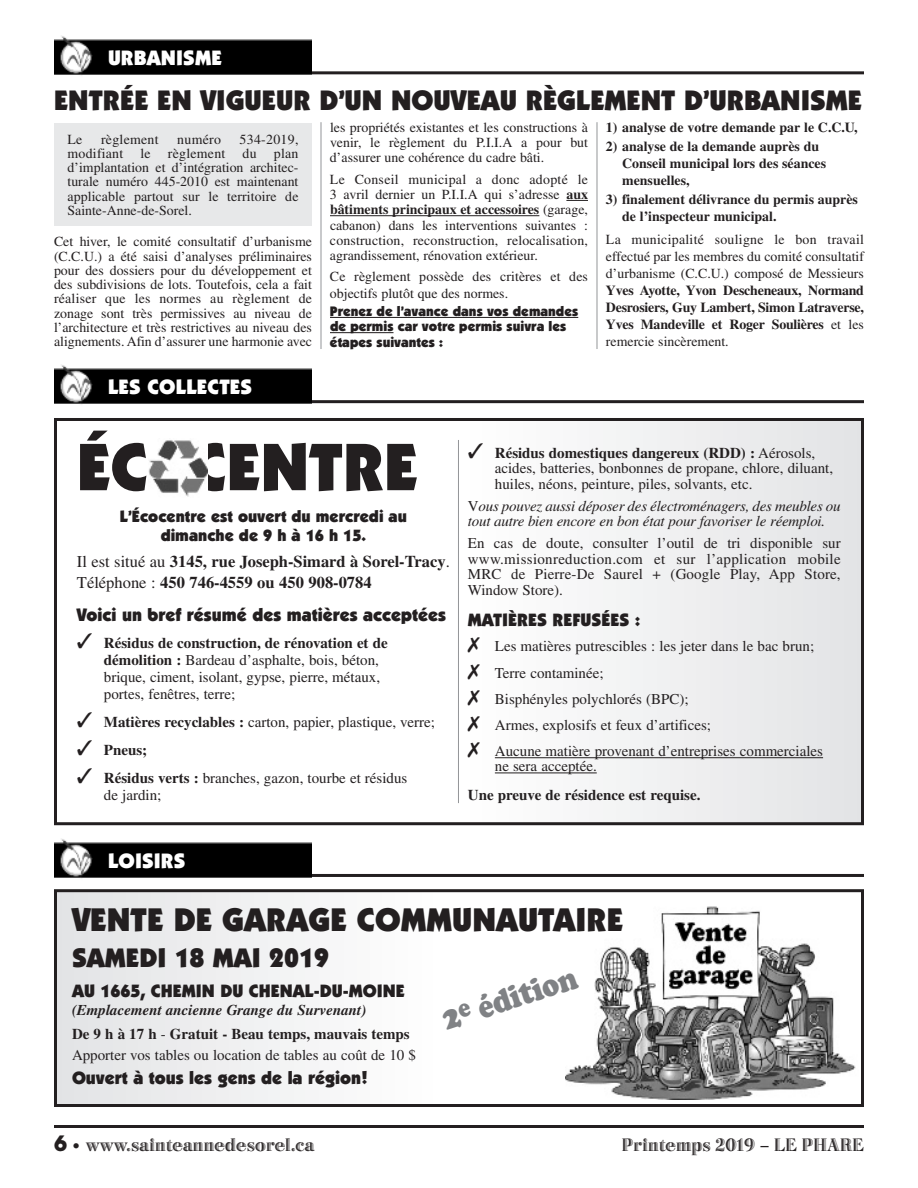
<style>
.page{position:relative;width:918px;height:1188px;background:#fff}
.page>*{position:absolute;margin:0;border:0;box-sizing:border-box;transform-origin:0 0}
.t1{font:900 67.5px "Itc Kabel";color:#231f20}
.t2{font:900 33.3px "Cooper";color:#808285;scale:.85 1}
.t3{font:900 33px "Itc Kabel";color:#231f20}
.t4{font:900 28.35px "Itc Kabel";color:#231f20}
.t5{font:900 27px "Itc Kabel";color:#231f20}
.t6{font:900 21px "Itc Kabel";letter-spacing:.005em;color:#fff}
.t7{font:18.75px "Bertie Plain";color:#231f20}
.t8{font:900 18px "Itc Kabel";color:#231f20}
.t9{font:700 16.5px/21px "Times";color:#231f20}
.t10{font:900 16.5px/18.8px "Itc Kabel";color:#231f20;text-align:center}
.t11{font:15px/26.2px "Times";color:#231f20}
.t12{font:italic 15px/15.6px "Times";letter-spacing:-.015em;color:#231f20}
.t13{font:italic 700 15px/24px "Times";color:#231f20}
.t14{font:700 15px "Times";color:#231f20}
.t15{font:13.8px/14.2px "Times";color:#231f20;text-align:justify}
.t16{font:700 13.8px/17px "Times";color:#231f20}
.t17{font:900 13.8px/15.1px "Itc Kabel";color:#231f20}
.t18{font:13.8px "Times";letter-spacing:.02em;color:#231f20}
.s1{font-weight:700}
.s2{font-weight:400}
.s3{font-style:normal}
.s4{font-weight:400;font-style:normal}
.s5{font-family:"Avant Garde";font-weight:700;font-size:21px}
.s6{font-family:"Frutiger";font-size:15px}
</style>
<div class="page">
<div style="left:54px;top:124px;width:258px;height:102px;background:#e7e8e9"></div>
<img style="left:566px;top:906px;width:290px;height:194px">
<hr style="left:54px;top:1125px;width:810px;height:3px;background:#231f20">
<hr style="left:54px;top:71px;width:810px;height:3px;background:#231f20">
<img style="left:54px;top:35px;width:258px;height:41px">
<hr style="left:54px;top:874px;width:810px;height:3px;background:#231f20">
<img style="left:54px;top:838px;width:258px;height:41px">
<svg style="left:566px;top:200px;width:22px;height:1px"></svg>
<hr style="left:330px;top:215px;width:209px;height:1px;background:#231f20">
<hr style="left:330px;top:317px;width:248px;height:1px;background:#231f20">
<hr style="left:330px;top:332px;width:64px;height:1px;background:#231f20">
<hr style="left:597px;top:122px;width:1px;height:227px;background:#939598">
<hr style="left:321px;top:122px;width:1px;height:227px;background:#939598">
<hr style="left:54px;top:400px;width:810px;height:3px;background:#231f20">
<img style="left:54px;top:364px;width:258px;height:41px">
<div style="left:54px;top:418px;width:810px;height:407px;border:3px solid #231f20"></div>
<hr style="left:495px;top:757px;width:328px;height:1px;background:#231f20">
<hr style="left:495px;top:773px;width:102px;height:1px;background:#231f20">
<hr style="left:458px;top:440px;width:1px;height:363px;background:#939598">
<img style="left:148px;top:440px;width:59px;height:57px">
<div style="left:54px;top:889px;width:810px;height:218px;border:3px solid #231f20"></div>
<h3 class="t6" style="left:108px;top:50px;width:115px">URBANISME</h3>
<h3 class="t4" style="left:54px;top:90px;width:810px">ENTRÉE EN VIGUEUR D’UN NOUVEAU RÈGLEMENT D’URBANISME</h3>
<p class="t15" style="left:68px;top:133px;width:233px;text-indent:172px">534-2019, modifiant le règlement du plan d’implantation et d’intégration architec&shy;turale numéro 445-2010 est maintenant applicable partout sur le territoire de Sainte-Anne-de-Sorel.</p>
<p class="t15" style="left:54px;top:236px;width:260px">Cet hiver, le comité consultatif d’urbanisme (C.C.U.) a été saisi d’analyses préliminaires pour des dossiers pour du développement et des subdivisions de lots. Toutefois, cela a fait réaliser que les normes au règlement de zonage sont très permissives au niveau de l’architecture et très restrictives au niveau des alignements. Afin d’assurer une harmonie avec</p>
<p class="t15" style="left:68px;top:133px;width:16px">Le</p>
<p class="t18" style="left:101px;top:134px;width:59px">règlement</p>
<p class="t15" style="left:177px;top:133px;width:45px">numéro</p>
<p class="t15" style="left:330px;top:121px;width:260px;line-height:15.3px">les propriétés existantes et les constructions à venir, le règlement du P.I.I.A a pour but d’assurer une cohérence du cadre bâti.</p>
<p class="t15" style="left:330px;top:173px;width:260px;line-height:15.3px">Le Conseil municipal a donc adopté le 3 avril dernier un P.I.I.A qui s’adresse <span class="s1">aux bâtiments principaux et accessoires</span> (garage, cabanon) dans les interventions suivantes : construction, reconstruction, relocalisation, agrandissement, rénovation extérieur.</p>
<p class="t15" style="left:330px;top:270px;width:259px;line-height:16px">Ce règlement possède des critères et des objectifs plutôt que des normes.</p>
<p class="t17" style="left:330px;top:305px;width:250px">Prenez de l’avance dans vos demandes de permis car votre permis suivra les étapes suivantes :</p>
<p class="t16" style="left:606px;top:120px;width:253px">1) analyse de votre demande par le C.C.U,</p>
<p class="t16" style="left:622px;top:139px;width:205px;text-indent:-16px">2) analyse de la demande auprès du<br>Conseil municipal lors des séances mensuelles,</p>
<p class="t16" style="left:622px;top:193px;width:237px;text-indent:-16px">3) finalement délivrance du permis auprès de l’inspecteur municipal.</p>
<p class="t15" style="left:606px;top:232px;width:260px;line-height:17px">La municipalité souligne le bon travail effectué par les membres du comité consultatif d’urbanisme (C.C.U.) composé de Messieurs</p>
<p class="t16" style="left:606px;top:283px;width:260px;text-align:justify">Yves Ayotte, Yvon Descheneaux, Normand Desrosiers, Guy Lambert, Simon Latraverse, Yves Mandeville et Roger Soulières <span class="s2">et les remercie sincèrement.</span></p>
<h3 class="t6" style="left:108px;top:379px;width:146px">LES COLLECTES</h3>
<h1 class="t1" style="left:77px;top:442px;width:342px">ÉC CENTRE</h1>
<p class="t10" style="left:120px;top:509px;width:289px">L’Écocentre est ouvert du mercredi au dimanche de 9 h à 16 h 15.</p>
<p class="t9" style="left:77px;top:553px;width:374px"><span class="s2">Il est situé au</span> 3145, rue Joseph-Simard à Sorel-Tracy<span class="s2">.<br>Téléphone :</span> 450 746-4559 ou 450 908-0784</p>
<h3 class="t8" style="left:77px;top:608px;width:371px">Voici un bref résumé des matières acceptées</h3>
<p class="t11" style="left:104px;top:636px;width:285px;line-height:17.1px;text-indent:-27px">✓ <span class="s1">Résidus de construction, de rénovation et de démolition :</span> Bardeau d’asphalte, bois, béton, brique, ciment, isolant, gypse, pierre, métaux, portes, fenêtres, terre;</p>
<p class="t11" style="left:77px;top:711px;width:359px">✓ <span class="s1">Matières recyclables :</span> carton, papier, plastique, verre;</p>
<p class="t14" style="left:77px;top:745px;width:72px">✓ Pneus;</p>
<p class="t11" style="left:104px;top:771px;width:305px;line-height:16.8px;text-indent:-27px">✓ <span class="s1">Résidus verts :</span> branches, gazon, tourbe et résidus de jardin;</p>
<p class="t11" style="left:495px;top:447px;width:340px;line-height:15.5px;text-indent:-27px">✓ <span class="s1">Résidus domestiques dangereux (RDD) :</span> Aérosols, acides, batteries, bonbonnes de propane, chlore, diluant, huiles, néons, peinture, piles, solvants, etc.</p>
<p class="t12" style="left:468px;top:499px;width:374px"><span class="s3">V</span>ous pouvez aussi déposer des électroménagers, des meubles ou tout autre bien encore en bon état pour favoriser le réemploi.</p>
<p class="t11" style="left:468px;top:537px;width:374px;line-height:15.6px;text-align:justify">En cas de doute, consulter l’outil de tri disponible sur www.missionreduction.com et sur l’application mobile MRC de Pierre-De Saurel + (Google Play, App Store, Window Store).</p>
<h3 class="t8" style="left:468px;top:613px;width:174px">MATIÈRES REFUSÉES :</h3>
<p class="t11" style="left:468px;top:635px;width:357px">✗ Les matières putrescibles : les jeter dans le bac brun; ✗ Terre contaminée;<br>✗ Bisphényles polychlorés (BPC);<br>✗ Armes, explosifs et feux d’artifices;<br>✗ Aucune matière provenant d’entreprises commerciales</p>
<p class="t11" style="left:495px;top:755px;width:103px">ne sera acceptée.</p>
<p class="t14" style="left:468px;top:790px;width:234px">Une preuve de résidence est requise.</p>
<h3 class="t6" style="left:108px;top:853px;width:79px">LOISIRS</h3>
<h3 class="t3" style="left:72px;top:908px;width:553px">VENTE DE GARAGE COMMUNAUTAIRE</h3>
<h3 class="t5" style="left:72px;top:948px;width:259px">SAMEDI 18 MAI 2019</h3>
<h3 class="t8" style="left:72px;top:984px;width:334px">AU 1665, CHEMIN DU CHENAL-DU-MOINE</h3>
<p class="t13" style="left:72px;top:1000px;width:339px">(Emplacement ancienne Grange du Survenant)<br><span class="s3">De 9 h à 17 h</span> <span class="s4">-</span> <span class="s3">Gratuit - Beau temps, mauvais temps</span></p>
<p class="t11" style="left:72px;top:1044px;width:346px">Apporter vos tables ou location de tables au coût de 10 $</p>
<h3 class="t8" style="left:72px;top:1071px;width:298px">Ouvert à tous les gens de la région!</h3>
<h2 class="t2" style="left:437px;top:1001px;width:166px;rotate:-18deg">2<sup>e</sup> édition</h2>
<h3 class="t7" style="left:54px;top:1139px;width:262px"><span class="s5">6</span> <span class="s6">•</span> www.sainteannedesorel.ca</h3>
<h3 class="t7" style="left:622px;top:1139px;width:244px">Printemps 2019 – LE PHARE</h3>
</div>
